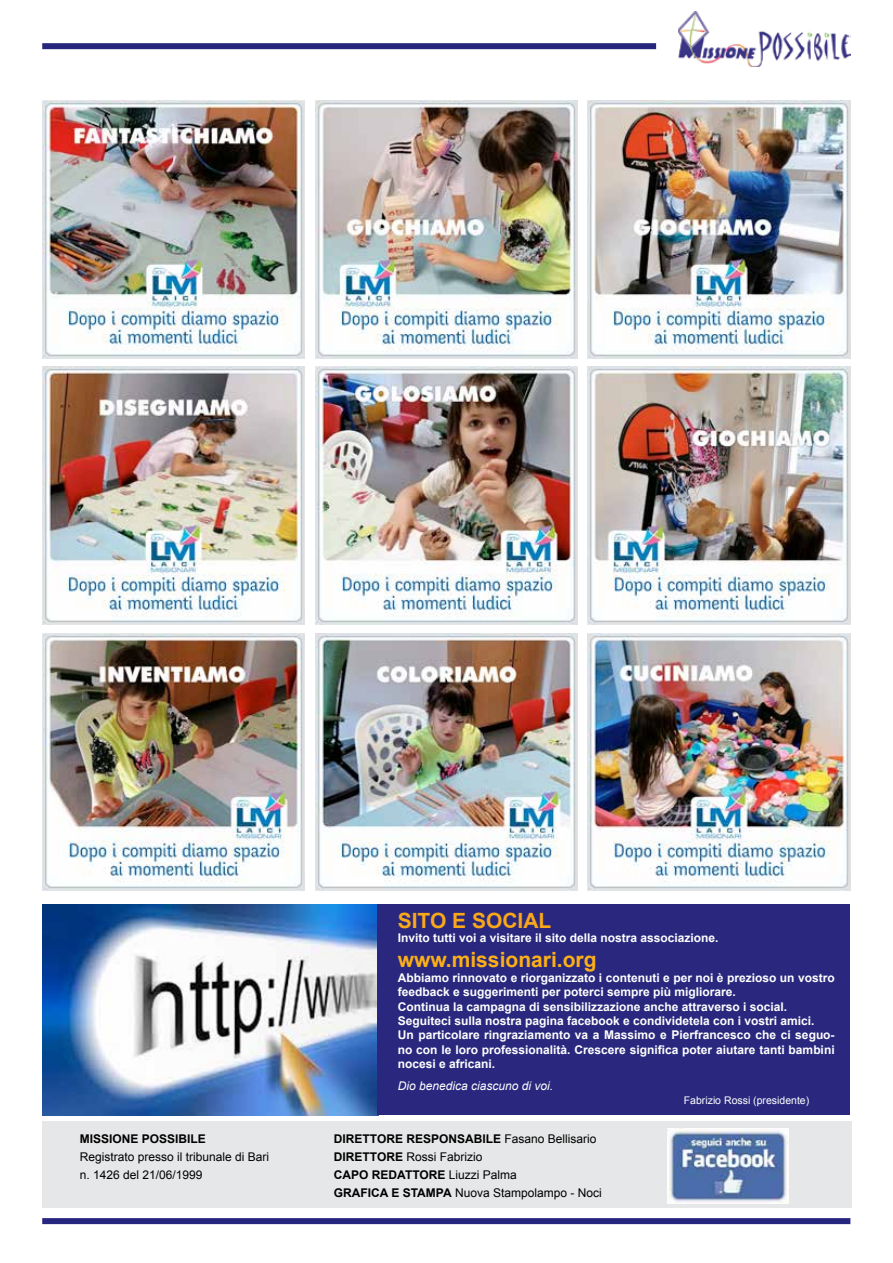
<style>
.page{position:relative;width:893px;height:1263px;background:#fff}
.page>*{position:absolute;margin:0;border:0;box-sizing:border-box;transform-origin:0 0}
.t1{font:700 21px "Arial";color:#fcaf17}
.t2{font:700 21px "Arial";color:#faa81a}
.t3{font:700 12px/14.4px "Arial";color:#fff}
.t4{font:12px/18px "Arial";color:#000}
.t5{font:italic 12px "Arial";color:#fff}
.t6{font:700 12px "Arial";color:#000}
.t7{font:10.5px "Arial";color:#fff}
.s1{font-weight:700}
</style>
<div class="page">
<img style="left:679px;top:12px;width:172px;height:54px">
<div style="left:42px;top:43px;width:614px;height:6px;background:#27267e"></div>
<div style="left:42px;top:1218px;width:808px;height:6px;background:#27267e"></div>
<div style="left:42px;top:1121px;width:810px;height:87px;background:#e6e7e8"></div>
<img style="left:667px;top:1128px;width:121px;height:75px">
<img style="left:588px;top:367px;width:262px;height:257px">
<img style="left:588px;top:101px;width:262px;height:257px">
<img style="left:315px;top:101px;width:263px;height:257px">
<img style="left:42px;top:101px;width:263px;height:257px">
<img style="left:315px;top:633px;width:263px;height:257px">
<img style="left:588px;top:633px;width:262px;height:258px">
<img style="left:42px;top:633px;width:263px;height:258px">
<img style="left:315px;top:367px;width:263px;height:257px">
<img style="left:42px;top:367px;width:263px;height:257px">
<img style="left:42px;top:905px;width:336px;height:211px">
<div style="left:378px;top:905px;width:472px;height:210px;background:#29287e"></div>
<p class="t6" style="left:80px;top:1131px;width:128px">MISSIONE POSSIBILE</p>
<p class="t4" style="left:80px;top:1148px;width:191px">Registrato presso il tribunale di Bari n. 1426 del 21/06/1999</p>
<h1 class="t2" style="left:398px;top:906px;width:155px">SITO E SOCIAL</h1>
<p class="t3" style="left:398px;top:931px;width:322px">Invito tutti voi a visitare il sito della nostra associazione.</p>
<h1 class="t1" style="left:398px;top:946px;width:200px">www.missionari.org</h1>
<p class="t3" style="left:398px;top:971px;width:438px">Abbiamo rinnovato e riorganizzato i contenuti e per noi è prezioso un vostro feedback e suggerimenti per poterci sempre più migliorare.<br>Continua la campagna di sensibilizzazione anche attraverso i social.<br>Seguiteci sulla nostra pagina facebook e condividetela con i vostri amici.<br>Un particolare ringraziamento va a Massimo e Pierfrancesco che ci seguo&shy;no con le loro professionalità. Crescere significa poter aiutare tanti bambini nocesi e africani.</p>
<p class="t5" style="left:398px;top:1078px;width:157px">Dio benedica ciascuno di voi.</p>
<p class="t7" style="left:684px;top:1093px;width:127px">Fabrizio Rossi (presidente)</p>
<p class="t4" style="left:334px;top:1130px;width:269px"><span class="s1">DIRETTORE RESPONSABILE</span> Fasano Bellisario <span class="s1">DIRETTORE</span> Rossi Fabrizio<br><span class="s1">CAPO REDATTORE</span> Liuzzi Palma<br><span class="s1">GRAFICA E STAMPA</span> Nuova Stampolampo - Noci</p>
</div>
